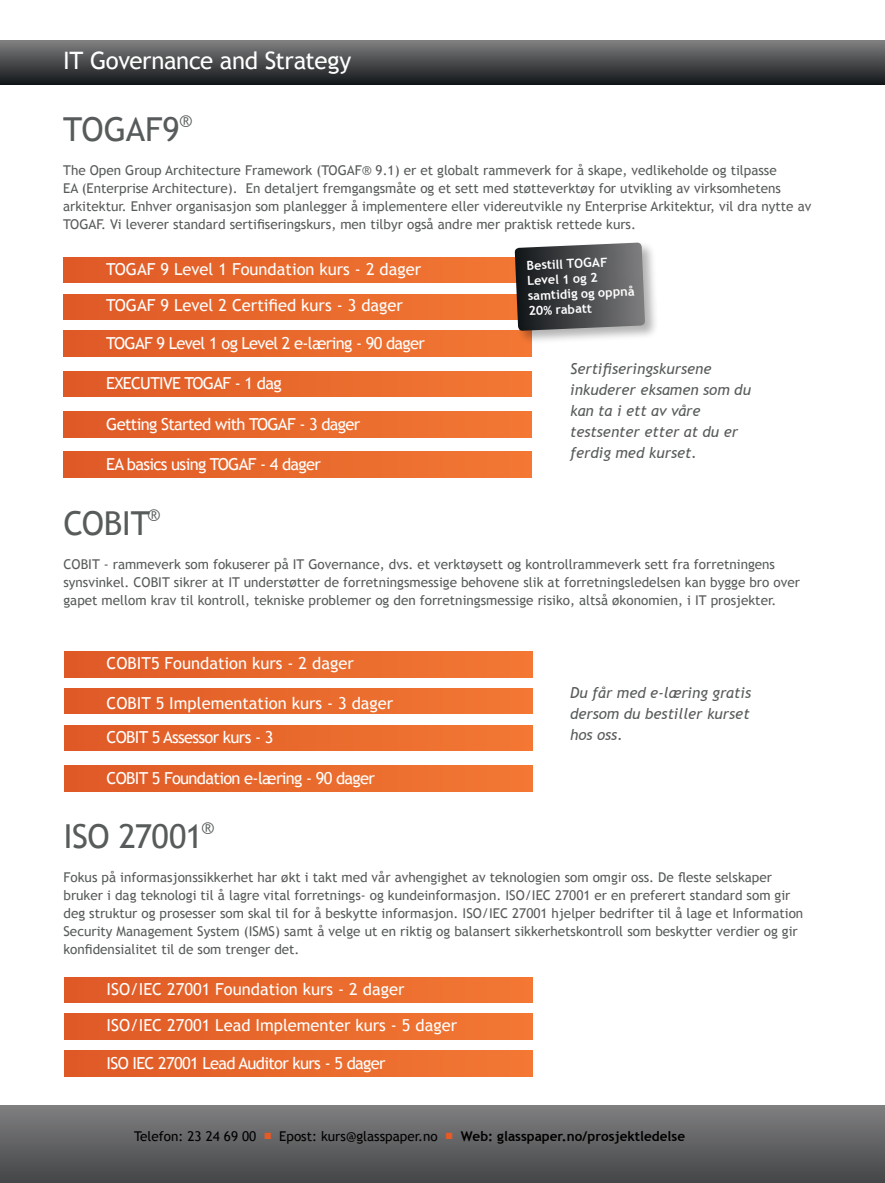
<style>
.page{position:relative;width:885px;height:1183px;background:#fff}
.page>*{position:absolute;margin:0;border:0;box-sizing:border-box;transform-origin:0 0}
.t1{font:33px "Trebuchet MS";letter-spacing:-.015em;color:#585b5c}
.t2{font:24px "Trebuchet MS";letter-spacing:-.015em;color:#fff}
.t3{font:16.5px/34.3px "Trebuchet MS";color:#fff}
.t4{font:16.5px "Trebuchet MS";letter-spacing:-.04em;color:#fff}
.t5{font:italic 15px/21px "Trebuchet MS";color:#585b5c}
.t6{font:13.5px/18px "Trebuchet MS";color:#585b5c}
.t7{font:13.5px "Trebuchet MS";color:#000}
.t8{font:700 12.6px/15.1px "Trebuchet MS";color:#fff}
.s1{color:#e65a25}
.s2{font-weight:700}
</style>
<div class="page">
<div style="left:0;top:1105px;width:884px;height:77px;background:linear-gradient(to bottom,#7f7f81,#454648)"></div>
<div style="left:64px;top:257px;width:467px;height:26px;background:linear-gradient(to right,#df5926,#f37834)"></div>
<div style="left:64px;top:294px;width:467px;height:25px;background:linear-gradient(to right,#df5926,#f37834)"></div>
<div style="left:64px;top:330px;width:467px;height:26px;background:linear-gradient(to right,#df5a26,#f37834)"></div>
<div style="left:64px;top:371px;width:467px;height:25px;background:linear-gradient(to right,#df5a26,#f37834)"></div>
<div style="left:64px;top:411px;width:467px;height:26px;background:linear-gradient(to right,#df5a26,#f37834)"></div>
<div style="left:64px;top:452px;width:467px;height:25px;background:linear-gradient(to right,#df5a26,#f37834)"></div>
<div style="left:513px;top:241px;width:146px;height:104px;background:#000;opacity:.3"></div>
<svg style="left:514px;top:242px;width:131px;height:89px;background:#565657"></svg>
<div style="left:64px;top:651px;width:468px;height:26px;background:linear-gradient(to right,#df5a26,#f37834)"></div>
<div style="left:64px;top:688px;width:468px;height:25px;background:linear-gradient(to right,#df5a26,#f37834)"></div>
<div style="left:64px;top:724px;width:468px;height:26px;background:linear-gradient(to right,#df5a26,#f37834)"></div>
<div style="left:64px;top:765px;width:468px;height:25px;background:linear-gradient(to right,#df5a26,#f37834)"></div>
<div style="left:64px;top:977px;width:468px;height:25px;background:linear-gradient(to right,#df5a26,#f37834)"></div>
<div style="left:64px;top:1013px;width:468px;height:26px;background:linear-gradient(to right,#df5a26,#f37834)"></div>
<div style="left:64px;top:1050px;width:468px;height:25px;background:linear-gradient(to right,#df5a26,#f37834)"></div>
<div style="left:0;top:41px;width:884px;height:43px;background:linear-gradient(to bottom,#7e7e7f,#15181b)"></div>
<h2 class="t2" style="left:63px;top:47px;width:290px">IT Governance and Strategy</h2>
<h1 class="t1" style="left:63px;top:109px;width:130px">TOGAF9<sup>®</sup></h1>
<p class="t6" style="left:63px;top:161px;width:749px">The Open Group Architecture Framework (TOGAF® 9.1) er et globalt rammeverk for å skape, vedlikeholde og tilpasse<br>EA (Enterprise Architecture). En detaljert fremgangsmåte og et sett med støtteverktøy for utvikling av virksomhetens arkitektur. Enhver organisasjon som planlegger å implementere eller videreutvikle ny Enterprise Arkitektur, vil dra nytte av TOGAF. Vi leverer standard sertifiseringskurs, men tilbyr også andre mer praktisk rettede kurs.</p>
<p class="t3" style="left:106px;top:252px;width:316px">TOGAF 9 Level 1 Foundation kurs - 2 dager</p>
<p class="t3" style="left:106px;top:288px;width:298px">TOGAF 9 Level 2 Certified kurs - 3 dager</p>
<p class="t4" style="left:106px;top:333px;width:320px">TOGAF 9 Level 1 og Level 2 e-læring - 90 dager</p>
<p class="t4" style="left:106px;top:373px;width:177px">EXECUTIVE TOGAF - 1 dag</p>
<p class="t4" style="left:106px;top:414px;width:255px">Getting Started with TOGAF - 3 dager</p>
<p class="t4" style="left:106px;top:454px;width:216px">EA basics using TOGAF - 4 dager</p>
<p class="t8" style="left:526px;top:257px;width:108px;rotate:-2deg">Bestill TOGAF<br>Level 1 og 2 samtidig og oppnå<br>20% rabatt</p>
<p class="t5" style="left:570px;top:358px;width:182px">Sertifiseringskursene inkuderer eksamen som du kan ta i ett av våre testsenter etter at du er ferdig med kurset.</p>
<h1 class="t1" style="left:63px;top:503px;width:98px">COBIT<sup>®</sup></h1>
<p class="t6" style="left:63px;top:555px;width:738px">COBIT - rammeverk som fokuserer på IT Governance, dvs. et verktøysett og kontrollrammeverk sett fra forretningens synsvinkel. COBIT sikrer at IT understøtter de forretningsmessige behovene slik at forretningsledelsen kan bygge bro over gapet mellom krav til kontroll, tekniske problemer og den forretningsmessige risiko, altså økonomien, i IT prosjekter.</p>
<p class="t3" style="left:106px;top:646px;width:249px">COBIT5 Foundation kurs - 2 dager</p>
<p class="t3" style="left:106px;top:685px;width:288px">COBIT 5 Implementation kurs - 3 dager<br>COBIT 5 Assessor kurs - 3</p>
<p class="t4" style="left:106px;top:767px;width:270px">COBIT 5 Foundation e-læring - 90 dager</p>
<p class="t5" style="left:570px;top:682px;width:182px;text-align:justify">Du får med e-læring gratis dersom du bestiller kurset hos oss.</p>
<h1 class="t1" style="left:63px;top:816px;width:152px">ISO 27001<sup>®</sup></h1>
<p class="t6" style="left:63px;top:867px;width:741px">Fokus på informasjonssikkerhet har økt i takt med vår avhengighet av teknologien som omgir oss. De fleste selskaper bruker i dag teknologi til å lagre vital forretnings- og kundeinformasjon. ISO/IEC 27001 er en preferert standard som gir deg struktur og prosesser som skal til for å beskytte informasjon. ISO/IEC 27001 hjelper bedrifter til å lage et Information Security Management System (ISMS) samt å velge ut en riktig og balansert sikkerhetskontroll som beskytter verdier og gir konfidensialitet til de som trenger det.</p>
<p class="t3" style="left:106px;top:971px;width:299px">ISO/IEC 27001 Foundation kurs - 2 dager</p>
<p class="t3" style="left:106px;top:1008px;width:352px">ISO/IEC 27001 Lead Implementer kurs - 5 dager</p>
<p class="t4" style="left:106px;top:1052px;width:280px">ISO IEC 27001 Lead Auditor kurs - 5 dager</p>
<p class="t7" style="left:134px;top:1127px;width:552px">Telefon: 23 24 69 00 <span class="s1">■</span> Epost: kurs@glasspaper.no <span class="s1">■</span> <span class="s2">Web: glasspaper.no/prosjektledelse</span></p>
</div>
